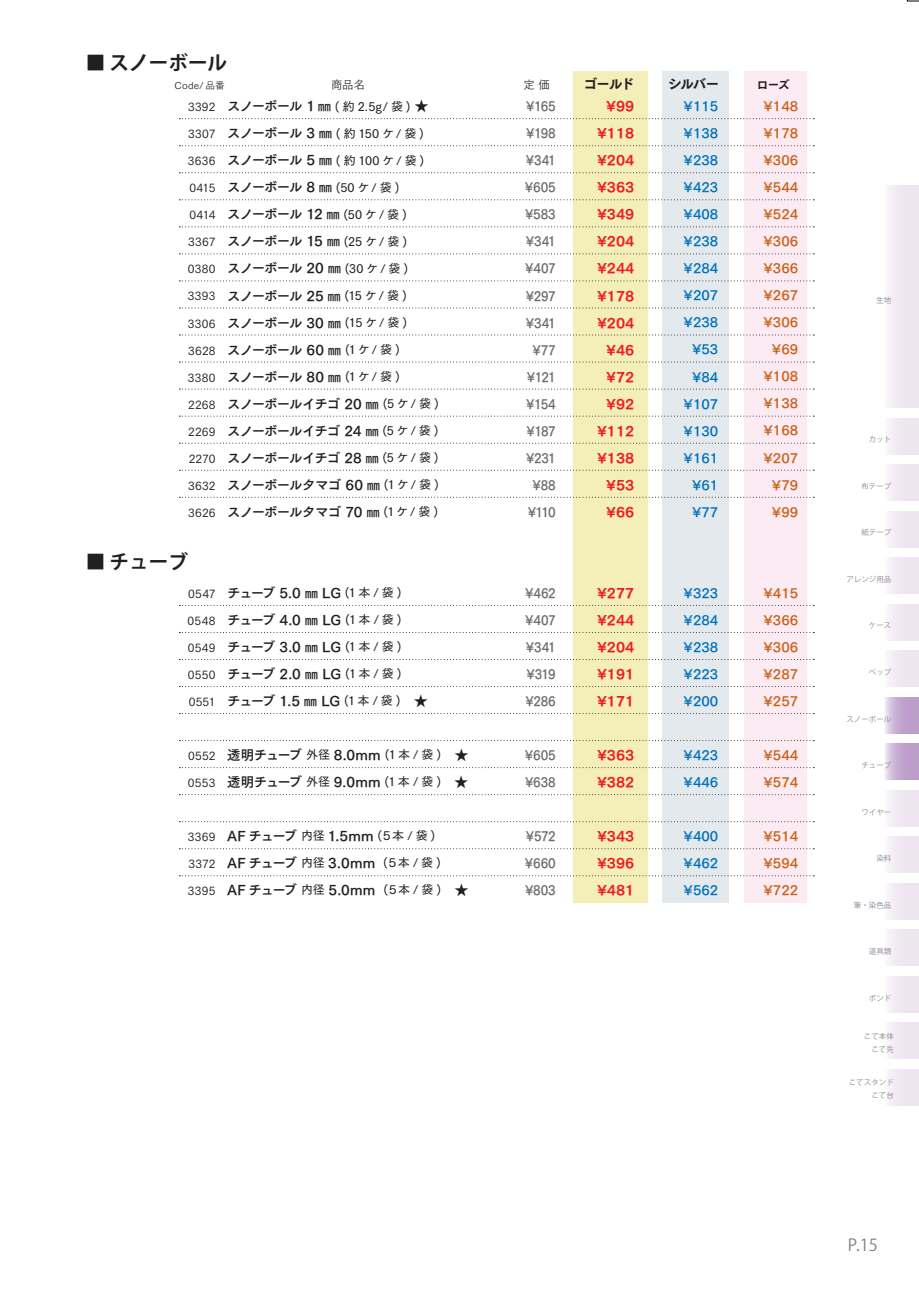
<style>
.page{position:relative;width:919px;height:1289px;background:#fff}
.page>*{position:absolute;margin:0;border:0;box-sizing:border-box;transform-origin:0 0}
.t1{font:700 19.65px "Koz Go Pr 6 N";color:#231f20}
.t2{font:16.5px "Koz Go Pr 6 N";color:#808285}
.t3{font:13.5px/27px "Tsuku Go Pro B";letter-spacing:-.075em;color:#231f20}
.t4{font:13.5px/27px "Tsuku Go Pro B";letter-spacing:-.12em;color:#231f20}
.t5{font:13.5px/27px "Tsuku Go Pro B";letter-spacing:-.05em;color:#231f20}
.t6{font:13.5px/27px "Tsuku Go Pro B";letter-spacing:-.035em;color:#231f20}
.t7{font:13.5px "Tsuku Go Pro E";letter-spacing:-.08em;color:#231f20}
.t8{font:13.05px/27px "Tsuku Go Pro B";letter-spacing:-.02em;color:#6c6d70;text-align:justify;scale:.9 1}
.t9{font:13.05px/27px "Tsuku Go Pro B";color:#c96118;text-align:justify}
.t10{font:13.05px/27px "Tsuku Go Pro B";color:#0072bc;text-align:justify}
.t11{font:13.05px/27px "Tsuku Go Pro E";color:#ee1d23;text-align:justify}
.t12{font:12px "Tsuku Go Pro D";letter-spacing:.13em;color:#231f20}
.t13{font:11.55px "Tsuku Go Pro E";color:#231f20}
.t14{font:11.4px "Tsuku Go Pro M";letter-spacing:.02em;color:#231f20}
.t15{font:11.4px "Tsuku Go Pro R";color:#231f20}
.t16{font:9.6px "Tsuku Go Pro R";letter-spacing:.025em;color:#231f20}
.t17{font:7.5px/13.2px "Koz Go Pr 6 N";color:#8d8699;text-align:right}
.s1{font-family:"Tsuku Go Pro D";font-size:12px}
.s2{font-family:"Tsuku Go Pro B";font-size:13.5px}
</style>
<div class="page">
<svg style="left:906px;top:0;width:12px;height:1px"></svg>
<div style="left:572px;top:72px;width:75px;height:830px;background:#f4eeb8"></div>
<div style="left:661px;top:72px;width:67px;height:830px;background:#e4e9ed"></div>
<div style="left:744px;top:72px;width:62px;height:830px;background:#fcebf2"></div>
<svg style="left:179px;top:118px;width:635px;height:1px"></svg>
<svg style="left:179px;top:145px;width:635px;height:1px"></svg>
<svg style="left:179px;top:172px;width:635px;height:1px"></svg>
<svg style="left:179px;top:199px;width:635px;height:1px"></svg>
<svg style="left:179px;top:226px;width:635px;height:1px"></svg>
<svg style="left:179px;top:253px;width:635px;height:1px"></svg>
<svg style="left:179px;top:280px;width:635px;height:1px"></svg>
<svg style="left:179px;top:307px;width:635px;height:1px"></svg>
<svg style="left:179px;top:334px;width:635px;height:1px"></svg>
<svg style="left:179px;top:362px;width:635px;height:1px"></svg>
<svg style="left:179px;top:389px;width:635px;height:1px"></svg>
<svg style="left:179px;top:416px;width:635px;height:1px"></svg>
<svg style="left:179px;top:443px;width:635px;height:1px"></svg>
<svg style="left:179px;top:470px;width:635px;height:1px"></svg>
<svg style="left:179px;top:497px;width:635px;height:1px"></svg>
<svg style="left:179px;top:605px;width:635px;height:1px"></svg>
<svg style="left:179px;top:632px;width:635px;height:1px"></svg>
<svg style="left:179px;top:740px;width:635px;height:1px"></svg>
<svg style="left:179px;top:767px;width:635px;height:1px"></svg>
<svg style="left:179px;top:794px;width:635px;height:1px"></svg>
<svg style="left:179px;top:659px;width:635px;height:1px"></svg>
<svg style="left:179px;top:686px;width:635px;height:1px"></svg>
<svg style="left:179px;top:713px;width:635px;height:1px"></svg>
<svg style="left:179px;top:821px;width:635px;height:1px"></svg>
<svg style="left:179px;top:848px;width:635px;height:1px"></svg>
<svg style="left:179px;top:875px;width:635px;height:1px"></svg>
<svg style="left:888px;top:186px;width:30px;height:221px;background:#f0e8f2"></svg>
<svg style="left:888px;top:418px;width:30px;height:36px"></svg>
<svg style="left:888px;top:464px;width:30px;height:36px"></svg>
<svg style="left:888px;top:511px;width:30px;height:36px"></svg>
<svg style="left:888px;top:557px;width:30px;height:36px"></svg>
<svg style="left:888px;top:604px;width:30px;height:36px"></svg>
<svg style="left:888px;top:650px;width:30px;height:36px"></svg>
<svg style="left:885px;top:697px;width:33px;height:36px"></svg>
<svg style="left:885px;top:743px;width:33px;height:36px"></svg>
<svg style="left:888px;top:790px;width:30px;height:36px"></svg>
<svg style="left:888px;top:836px;width:30px;height:36px"></svg>
<svg style="left:888px;top:883px;width:30px;height:36px"></svg>
<svg style="left:888px;top:929px;width:30px;height:36px"></svg>
<svg style="left:888px;top:976px;width:30px;height:36px"></svg>
<svg style="left:888px;top:1022px;width:30px;height:36px"></svg>
<svg style="left:888px;top:1069px;width:30px;height:36px"></svg>
<h1 class="t1" style="left:86px;top:52px;width:143px">■ スノーボール</h1>
<p class="t16" style="left:174px;top:78px;width:52px">Code/ 品番</p>
<p class="t15" style="left:331px;top:76px;width:36px">商品名</p>
<p class="t15" style="left:523px;top:76px;width:28px">定 価</p>
<p class="t7" style="left:583px;top:72px;width:52px">ゴールド</p>
<p class="t7" style="left:668px;top:72px;width:53px">シルバー</p>
<p class="t13" style="left:756px;top:74px;width:35px">ローズ</p>
<p class="t14" style="left:188px;top:98px;width:29px">3392</p>
<p class="t14" style="left:188px;top:125px;width:29px">3307</p>
<p class="t14" style="left:188px;top:152px;width:29px">3636</p>
<p class="t14" style="left:189px;top:179px;width:28px">0415</p>
<p class="t14" style="left:189px;top:206px;width:28px">0414</p>
<p class="t14" style="left:188px;top:233px;width:29px">3367</p>
<p class="t14" style="left:188px;top:260px;width:29px">0380</p>
<p class="t14" style="left:188px;top:287px;width:29px">3393</p>
<p class="t14" style="left:188px;top:314px;width:29px">3306</p>
<p class="t14" style="left:188px;top:341px;width:29px">3628</p>
<p class="t14" style="left:188px;top:368px;width:29px">3380</p>
<p class="t14" style="left:188px;top:395px;width:29px">2268</p>
<p class="t14" style="left:188px;top:422px;width:29px">2269</p>
<p class="t14" style="left:189px;top:449px;width:28px">2270</p>
<p class="t14" style="left:188px;top:476px;width:29px">3632</p>
<p class="t14" style="left:188px;top:503px;width:29px">3626</p>
<p class="t3" style="left:227px;top:91px;width:203px">スノーボール 1 ㎜ <span class="s1">( 約 2.5g/ 袋 )</span> ★</p>
<p class="t12" style="left:227px;top:123px;width:198px"><span class="s2">スノーボール 3 ㎜</span> (約150ケ/ 袋)</p>
<p class="t12" style="left:227px;top:150px;width:199px"><span class="s2">スノーボール 5 ㎜</span> (約100ケ/ 袋)</p>
<p class="t3" style="left:227px;top:172px;width:213px">スノーボール 8 ㎜ <span class="s1">(50 ケ/ 袋 )<br></span>スノーボール 12 ㎜ <span class="s1">(50 ケ/ 袋 )<br></span>スノーボール 15 ㎜ <span class="s1">(25 ケ / 袋 )<br></span>スノーボール 20 ㎜ <span class="s1">(30 ケ/ 袋 )<br></span>スノーボール 25 ㎜ <span class="s1">(15 ケ / 袋 )<br></span>スノーボール 30 ㎜ <span class="s1">(15 ケ / 袋 )<br></span>スノーボール 60 ㎜ <span class="s1">(1ケ/ 袋 )<br></span>スノーボール 80 ㎜ <span class="s1">(1 ケ/ 袋 )<br></span>スノーボールイチゴ 20 ㎜ <span class="s1">(5 ケ / 袋 )</span>スノーボールイチゴ 24 ㎜ <span class="s1">(5 ケ / 袋 )</span>スノーボールイチゴ 28 ㎜ <span class="s1">(5 ケ / 袋 )</span>スノーボールタマゴ 60 ㎜ <span class="s1">(1 ケ / 袋 )</span>スノーボールタマゴ 70 ㎜ <span class="s1">(1 ケ / 袋 )</span></p>
<h1 class="t1" style="left:86px;top:551px;width:104px">■ チューブ</h1>
<p class="t14" style="left:188px;top:584px;width:29px">0547</p>
<p class="t14" style="left:188px;top:611px;width:29px">0548</p>
<p class="t14" style="left:188px;top:638px;width:29px">0549</p>
<p class="t14" style="left:188px;top:665px;width:29px">0550</p>
<p class="t14" style="left:189px;top:692px;width:28px">0551</p>
<p class="t4" style="left:227px;top:577px;width:202px">チューブ 5.0 ㎜ LG <span class="s1">(1 本 / 袋 )<br></span>チューブ 4.0 ㎜ LG <span class="s1">(1 本 / 袋 )<br></span>チューブ 3.0 ㎜ LG <span class="s1">(1 本 / 袋 )<br></span>チューブ 2.0 ㎜ LG <span class="s1">(1 本 / 袋 )<br></span>チューブ 1.5 ㎜ LG <span class="s1">(1 本 / 袋 )</span>　★</p>
<p class="t14" style="left:188px;top:746px;width:29px">0552</p>
<p class="t14" style="left:188px;top:773px;width:29px">0553</p>
<p class="t6" style="left:227px;top:739px;width:243px">透明チューブ <span class="s1">外径</span> 8.0mm <span class="s1">(1 本 / 袋 )</span>　★透明チューブ <span class="s1">外径</span> 9.0mm <span class="s1">(1 本 / 袋 )</span>　★</p>
<p class="t14" style="left:188px;top:827px;width:29px">3369</p>
<p class="t14" style="left:188px;top:854px;width:28px">3372</p>
<p class="t14" style="left:188px;top:881px;width:29px">3395</p>
<p class="t5" style="left:227px;top:820px;width:242px">AF チューブ <span class="s1">内径</span> 1.5mm <span class="s1">(５本 / 袋 )<br></span>AF チューブ <span class="s1">内径</span> 3.0mm <span class="s1">(５本 / 袋 )<br></span>AF チューブ <span class="s1">内径</span> 5.0mm <span class="s1">(５本 / 袋 )</span>　★</p>
<p class="t8" style="left:525px;top:91px;width:36px;text-align:center">¥165 ¥198 ¥341 ¥605 ¥583 ¥341 ¥407 ¥297 ¥341 ¥77 ¥121 ¥154 ¥187 ¥231 ¥88 ¥110</p>
<p class="t8" style="left:525px;top:577px;width:36px">¥462 ¥407 ¥341 ¥319 ¥286</p>
<p class="t8" style="left:525px;top:739px;width:36px">¥605 ¥638</p>
<p class="t8" style="left:525px;top:820px;width:36px">¥572 ¥660 ¥803</p>
<p class="t11" style="left:597px;top:92px;width:39px;text-align:right">¥99 ¥118 ¥204 ¥363 ¥349 ¥204 ¥244 ¥178 ¥204 ¥46 ¥72 ¥92 ¥112 ¥138 ¥53 ¥66</p>
<p class="t11" style="left:597px;top:577px;width:39px">¥277 ¥244 ¥204 ¥191 ¥171</p>
<p class="t11" style="left:597px;top:739px;width:39px">¥363 ¥382</p>
<p class="t11" style="left:597px;top:820px;width:39px">¥343 ¥396 ¥481</p>
<p class="t10" style="left:683px;top:91px;width:36px;text-align:right">¥115 ¥138 ¥238 ¥423 ¥408 ¥238 ¥284 ¥207 ¥238 ¥53 ¥84 ¥107 ¥130 ¥161 ¥61 ¥77</p>
<p class="t10" style="left:683px;top:577px;width:36px">¥323 ¥284 ¥238 ¥223 ¥200</p>
<p class="t10" style="left:683px;top:739px;width:36px">¥423 ¥446</p>
<p class="t10" style="left:683px;top:820px;width:36px">¥400 ¥462 ¥562</p>
<p class="t9" style="left:763px;top:91px;width:36px;text-align:right">¥148 ¥178 ¥306 ¥544 ¥524 ¥306 ¥366 ¥267 ¥306 ¥69 ¥108 ¥138 ¥168 ¥207 ¥79 ¥99</p>
<p class="t9" style="left:763px;top:577px;width:36px">¥415 ¥366 ¥306 ¥287 ¥257</p>
<p class="t9" style="left:763px;top:739px;width:36px">¥544 ¥574</p>
<p class="t9" style="left:763px;top:820px;width:36px">¥514 ¥594 ¥722</p>
<p class="t17" style="left:876px;top:293px;width:16px">生地</p>
<p class="t17" style="left:868px;top:433px;width:24px">カット</p>
<p class="t17" style="left:861px;top:479px;width:31px">布テープ</p>
<p class="t17" style="left:861px;top:526px;width:31px">紙テープ</p>
<p class="t17" style="left:846px;top:572px;width:46px">アレンジ用品</p>
<p class="t17" style="left:868px;top:619px;width:24px">ケース</p>
<p class="t17" style="left:868px;top:665px;width:24px">ペップ</p>
<p class="t17" style="left:846px;top:712px;width:46px">スノーボール</p>
<p class="t17" style="left:861px;top:758px;width:31px">チューブ</p>
<p class="t17" style="left:861px;top:805px;width:31px">ワイヤー</p>
<p class="t17" style="left:876px;top:851px;width:16px">染料</p>
<p class="t17" style="left:853px;top:898px;width:39px">筆・染色品</p>
<p class="t17" style="left:868px;top:944px;width:24px">道具類</p>
<p class="t17" style="left:868px;top:991px;width:24px">ボンド</p>
<p class="t17" style="left:863px;top:1029px;width:31px">こて本体こて先</p>
<p class="t17" style="left:848px;top:1075px;width:46px">こてスタンドこて台</p>
<p class="t2" style="left:847px;top:1235px;width:32px">P.15</p>
</div>
